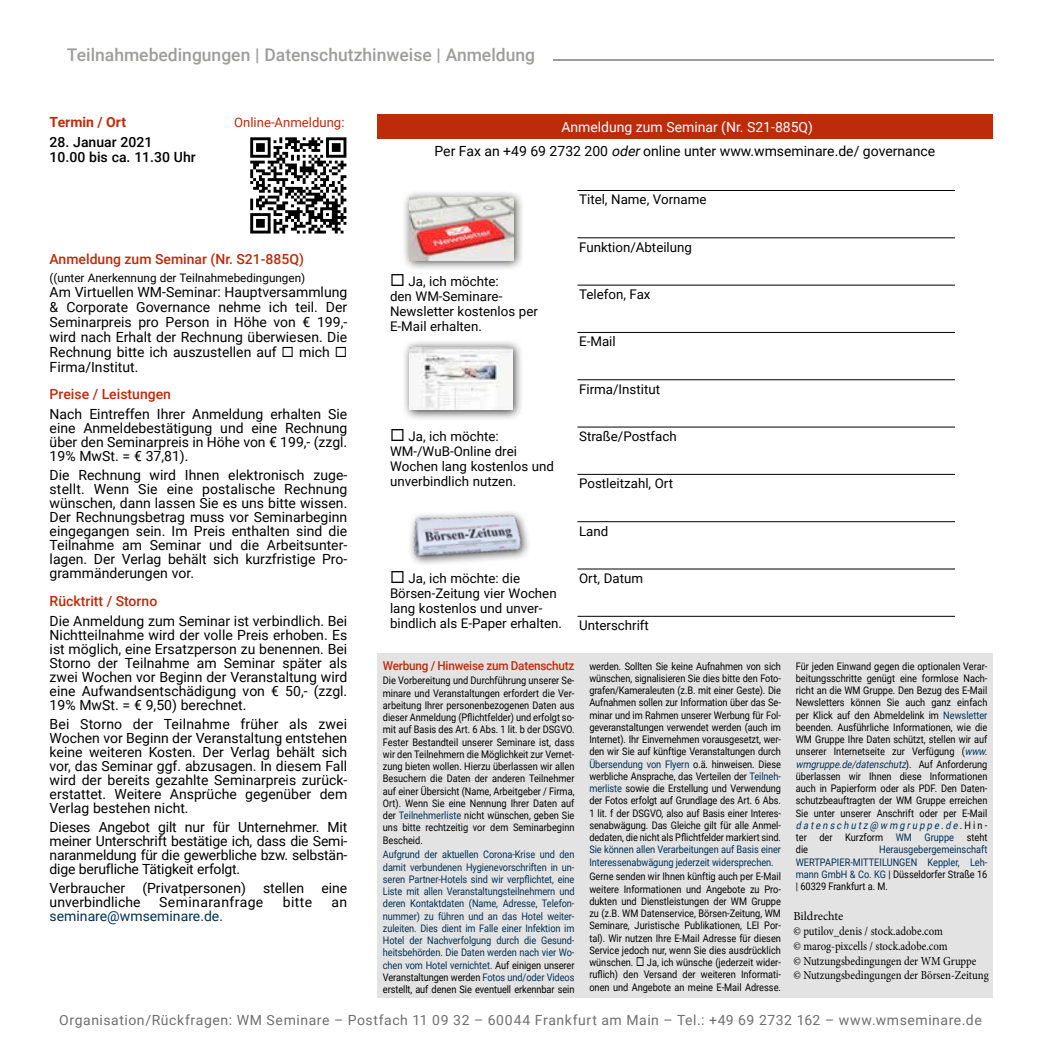
<style>
.page{position:relative;width:1042px;height:1042px;background:#fff}
.page>*{position:absolute;margin:0;border:0;box-sizing:border-box;transform-origin:0 0}
.t1{font:500 17.5px "Roboto";color:#9d9d9c}
.t2{font:14px/14px "Roboto";color:#000;text-align:justify}
.t3{font:14px "Roboto";letter-spacing:.04em;color:#706f6f}
.t4{font:500 14px "Roboto";color:#bd2b0b}
.t5{font:14px "Roboto";color:#fff}
.t6{font:500 14px/14.9px "Roboto";color:#000}
.t7{font:14px "Roboto";color:#003056}
.t8{font:14px "Roboto";letter-spacing:.03em;color:#000}
.t9{font:700 14px "Roboto";color:#bd2b0b}
.t10{font:13.3px/15px "Roboto";color:#000}
.t11{font:13.12px "Roboto";color:#bd2b0b}
.t12{font:12.25px/14.7px "Minion Pro";color:#000}
.t13{font:500 12.25px "Roboto";letter-spacing:-.02em;color:#bd2b0b;scale:.96 1}
.t14{font:11.72px "Roboto";color:#000}
.t15{font:10.33px/12.2px "Roboto";color:#000;text-align:justify;scale:.88 1}
.t16{font:10.33px/12.2px "Roboto";letter-spacing:-.005em;color:#003056;text-align:justify;scale:.88 1}
.s1{font-style:italic}
.s2{color:#003056}
.s3{color:#000}
.s4{font-style:italic;color:#003056}
</style>
<div class="page">
<hr style="left:463px;top:60px;width:530px;height:1px;background:#9d9d9c">
<div style="left:50px;top:38px;width:502px;height:33px;background:#fff"></div>
<div style="left:377px;top:653px;width:615px;height:344px;background:#e3e3e3"></div>
<hr style="left:577px;top:190px;width:378px;height:1px;background:#000">
<hr style="left:577px;top:569px;width:378px;height:1px;background:#000">
<hr style="left:577px;top:616px;width:378px;height:1px;background:#000">
<hr style="left:577px;top:237px;width:378px;height:1px;background:#000">
<hr style="left:577px;top:285px;width:378px;height:1px;background:#000">
<hr style="left:577px;top:332px;width:378px;height:1px;background:#000">
<hr style="left:577px;top:379px;width:378px;height:1px;background:#000">
<hr style="left:577px;top:427px;width:378px;height:1px;background:#000">
<hr style="left:577px;top:474px;width:378px;height:1px;background:#000">
<hr style="left:577px;top:521px;width:378px;height:1px;background:#000">
<div style="left:377px;top:115px;width:615px;height:24px;background:#bd2b0b"></div>
<div style="left:402px;top:339px;width:122px;height:82px;background:#000;opacity:.75"></div>
<img style="left:410px;top:347px;width:102px;height:63px">
<div style="left:407px;top:509px;width:124px;height:58px;background:#000;opacity:.75"></div>
<img style="left:408px;top:509px;width:119px;height:58px">
<div style="left:401px;top:190px;width:123px;height:81px;background:#000;opacity:.75"></div>
<img style="left:409px;top:198px;width:104px;height:62px">
<svg style="left:250px;top:137px;width:96px;height:96px"></svg>
<h1 class="t1" style="left:67px;top:43px;width:470px">Teilnahmebedingungen | Datenschutzhinweise | Anmeldung</h1>
<h2 class="t9" style="left:50px;top:113px;width:78px">Termin / Ort</h2>
<p class="t11" style="left:234px;top:114px;width:112px">Online-Anmeldung:</p>
<h2 class="t6" style="left:50px;top:134px;width:148px">28. Januar 2021<br>10.00 bis ca. 11.30 Uhr</h2>
<h2 class="t4" style="left:50px;top:249px;width:256px">Anmeldung zum Seminar (Nr. S21-885Q)</h2>
<p class="t14" style="left:50px;top:270px;width:257px">((unter Anerkennung der Teilnahmebedingungen)</p>
<p class="t2" style="left:50px;top:284px;width:299px;line-height:14.9px">Am Virtuellen WM-Seminar: Hauptversammlung &amp; Corporate Governance nehme ich teil. Der Seminarpreis pro Person in Höhe von € 199,- wird nach Erhalt der Rechnung überwiesen. Die Rechnung bitte ich auszustellen auf ◻ mich ◻ Firma/Institut.</p>
<h2 class="t4" style="left:50px;top:384px;width:123px">Preise / Leistungen</h2>
<h2 class="t2" style="left:50px;top:407px;width:299px">Nach Eintreffen Ihrer Anmeldung erhalten Sie eine Anmeldebestätigung und eine Rechnung über den Seminarpreis in Höhe von € 199,- (zzgl.<br>19% MwSt. = € 37,81).</h2>
<p class="t2" style="left:50px;top:468px;width:299px">Die Rechnung wird Ihnen elektronisch zuge&shy;stellt. Wenn Sie eine postalische Rechnung wünschen, dann lassen Sie es uns bitte wissen.<br>Der Rechnungsbetrag muss vor Seminarbeginn eingegangen sein. Im Preis enthalten sind die Teilnahme am Seminar und die Arbeitsunter&shy;lagen. Der Verlag behält sich kurzfristige Pro&shy;grammänderungen vor.</p>
<h2 class="t4" style="left:50px;top:591px;width:109px">Rücktritt / Storno</h2>
<p class="t2" style="left:50px;top:613px;width:299px">Die Anmeldung zum Seminar ist verbindlich. Bei Nichtteilnahme wird der volle Preis erhoben. Es ist möglich, eine Ersatzperson zu benennen. Bei Storno der Teilnahme am Seminar später als zwei Wochen vor Beginn der Veranstaltung wird eine Aufwandsentschädigung von € 50,- (zzgl.<br>19% MwSt. = € 9,50) berechnet.</p>
<p class="t2" style="left:50px;top:716px;width:299px">Bei Storno der Teilnahme früher als zwei Wochen vor Beginn der Veranstaltung entstehen keine weiteren Kosten. Der Verlag behält sich vor, das Seminar ggf. abzusagen. In diesem Fall wird der bereits gezahlte Seminarpreis zurück&shy;erstattet. Weitere Ansprüche gegenüber dem Verlag bestehen nicht.</p>
<h2 class="t2" style="left:50px;top:819px;width:299px">Dieses Angebot gilt nur für Unternehmer. Mit meiner Unterschrift bestätige ich, dass die Semi&shy;naranmeldung für die gewerbliche bzw. selbstän&shy;dige berufliche Tätigkeit erfolgt.</h2>
<h2 class="t2" style="left:50px;top:880px;width:299px">Verbraucher (Privatpersonen) stellen eine unverbindliche</h2>
<h2 class="t8" style="left:159px;top:892px;width:106px">Seminaranfrage</h2>
<h2 class="t2" style="left:283px;top:894px;width:31px">bitte</h2>
<h2 class="t2" style="left:332px;top:894px;width:17px">an</h2>
<h2 class="t7" style="left:50px;top:906px;width:175px">seminare@wmseminare.de.</h2>
<h2 class="t5" style="left:561px;top:117px;width:253px">Anmeldung zum Seminar (Nr. S21-885Q)</h2>
<h2 class="t2" style="left:434px;top:144px;width:502px">Per Fax an +49 69 2732 200 <span class="s1">oder</span>online unter www.wmseminare.de/ governance</h2>
<p class="t10" style="left:390px;top:274px;width:149px">◻ Ja, ich möchte:<br>den WM-Seminare-<br>Newsletter kostenlos per<br>E-Mail erhalten.</p>
<p class="t10" style="left:390px;top:428px;width:166px">◻ Ja, ich möchte:<br>WM-/WuB-Online drei<br>Wochen lang kostenlos und unverbindlich nutzen.</p>
<p class="t10" style="left:579px;top:192px;width:129px">Titel, Name, Vorname</p>
<p class="t10" style="left:579px;top:239px;width:114px">Funktion/Abteilung</p>
<p class="t10" style="left:579px;top:286px;width:73px">Telefon, Fax</p>
<p class="t10" style="left:579px;top:333px;width:38px">E-Mail</p>
<p class="t10" style="left:579px;top:381px;width:82px">Firma/Institut</p>
<p class="t10" style="left:579px;top:428px;width:99px">Straße/Postfach</p>
<p class="t10" style="left:579px;top:475px;width:95px">Postleitzahl, Ort</p>
<p class="t10" style="left:579px;top:523px;width:31px">Land</p>
<p class="t10" style="left:390px;top:570px;width:174px">◻ Ja, ich möchte: die<br>Börsen-Zeitung vier Wochen lang kostenlos und unver&shy;bindlich als E-Paper erhalten.</p>
<p class="t10" style="left:579px;top:570px;width:65px">Ort, Datum</p>
<p class="t10" style="left:579px;top:617px;width:71px">Unterschrift</p>
<p class="t13" style="left:383px;top:657px;width:201px">Werbung / Hinweise zum Datenschutz</p>
<p class="t15" style="left:383px;top:674px;width:219px">Die Vorbereitung und Durchführung unserer Se&shy;minare und Veranstaltungen erfordert die Ver&shy;arbeitung Ihrer personenbezogenen Daten aus dieser Anmeldung (Pflichtfelder) und erfolgt so&shy;mit auf Basis des Art. 6 Abs. 1 lit. b der DSGVO.<br>Fester Bestandteil unserer Seminare ist, dass wir den Teilnehmern die Möglichkeit zur Vernet&shy;zung bieten wollen. Hierzu überlassen wir allen Besuchern die Daten der anderen Teilnehmer auf einer Übersicht (Name, Arbeitgeber / Firma, Ort). Wenn Sie eine Nennung Ihrer Daten auf der <span class="s2">Teilnehmerliste</span> nicht wünschen, geben Sie uns bitte rechtzeitig vor dem Seminarbeginn Bescheid.</p>
<p class="t16" style="left:383px;top:848px;width:219px">Aufgrund der aktuellen Corona-Krise und den damit verbundenen Hygienevorschriften in un&shy;seren Partner-Hotels sind wir verpflichtet, eine Liste mit allen Veranstaltungsteilnehmern und deren Kontaktdaten (Name, Adresse, Telefon&shy;nummer) zu führen und an das Hotel weiter&shy;zuleiten. Dies dient im Falle einer Infektion im Hotel der Nachverfolgung durch die Gesund&shy;heitsbehörden. Die Daten werden nach vier Wo&shy;chen vom Hotel vernichtet. <span class="s3">Auf einigen unserer Veranstaltungen werden</span> Fotos und/oder Videos <span class="s3">erstellt, auf denen Sie eventuell erkennbar sein</span></p>
<p class="t15" style="left:589px;top:659px;width:219px">werden. Sollten Sie keine Aufnahmen von sich wünschen, signalisieren Sie dies bitte den Foto&shy;grafen/Kameraleuten (z.B. mit einer Geste). Die Aufnahmen sollen zur Information über das Se&shy;minar und im Rahmen unserer Werbung für Fol&shy;geveranstaltungen verwendet werden (auch im Internet). Ihr Einvernehmen vorausgesetzt, wer&shy;den wir Sie auf künftige Veranstaltungen durch <span class="s2">Übersendung von Flyern</span> o.ä. hinweisen. Diese werbliche Ansprache, das Verteilen der <span class="s2">Teilneh&shy;merliste</span> sowie die Erstellung und Verwendung der Fotos erfolgt auf Grundlage des Art. 6 Abs.<br>1 lit. f der DSGVO, also auf Basis einer Interes&shy;senabwägung. Das Gleiche gilt für alle Anmel&shy;dedaten, die nicht als Pflichtfelder markiert sind.</p>
<p class="t16" style="left:589px;top:843px;width:219px">Sie können allen Verarbeitungen auf Basis einer<br>Interessenabwägung jederzeit widersprechen.</p>
<p class="t15" style="left:589px;top:870px;width:219px">Gerne senden wir Ihnen künftig auch per E-Mail weitere Informationen und Angebote zu Pro&shy;dukten und Dienstleistungen der WM Gruppe zu (z.B. WM Datenservice, Börsen-Zeitung, WM Seminare, Juristische Publikationen, LEI Por&shy;tal). Wir nutzen Ihre E-Mail Adresse für diesen Service jedoch nur, wenn Sie dies ausdrücklich wünschen. ◻ Ja, ich wünsche (jederzeit wider&shy;ruflich) den Versand der weiteren Informati&shy;onen und Angebote an meine E-Mail Adresse.</p>
<p class="t15" style="left:796px;top:659px;width:222px;text-align:left">Für jeden Einwand gegen die optionalen Verar&shy;beitungsschritte genügt eine formlose Nach&shy;richt an die WM Gruppe. Den Bezug des E-Mail Newsletters können Sie auch ganz einfach per Klick auf den Abmeldelink im <span class="s2">Newsletter </span>beenden. Ausführliche Informationen, wie die WM Gruppe Ihre Daten schützt, stellen wir auf unserer Internetseite zur Verfügung (<span class="s4">www. wmgruppe.de/datenschutz</span>) . A u f A n f o r d e r u n g überlassen wir Ihnen diese Informationen auch in Papierform oder als PDF. Den Daten&shy;schutzbeauftragten der WM Gruppe erreichen Sie unter unserer Anschrift oder per E-Mail <span class="s4">datenschutz@wmgruppe.de</span>. H i n - ter der Kurzform <span class="s2">WM Gruppe</span> steht die</p>
<p class="t16" style="left:796px;top:843px;width:219px;text-indent:83px">Herausgebergemeinschaft WERTPAPIER-MITTEILUNGEN Keppler, Leh&shy;mann GmbH &amp; Co. KG <span class="s3">| Düsseldorfer Straße 16 | 60329 Frankfurt a. M.</span></p>
<p class="t12" style="left:793px;top:909px;width:197px">Bildrechte<br>© putilov_denis / stock.adobe.com<br>© marog-pixcells / stock.adobe.com<br>© Nutzungsbedingungen der WM Gruppe<br>© Nutzungsbedingungen der Börsen-Zeitung</p>
<h2 class="t3" style="left:59px;top:1010px;width:924px">Organisation/Rückfragen: WM Seminare – Postfach 11 09 32 – 60044 Frankfurt am Main – Tel.: +49 69 2732 162 – www.wmseminare.de</h2>
</div>
